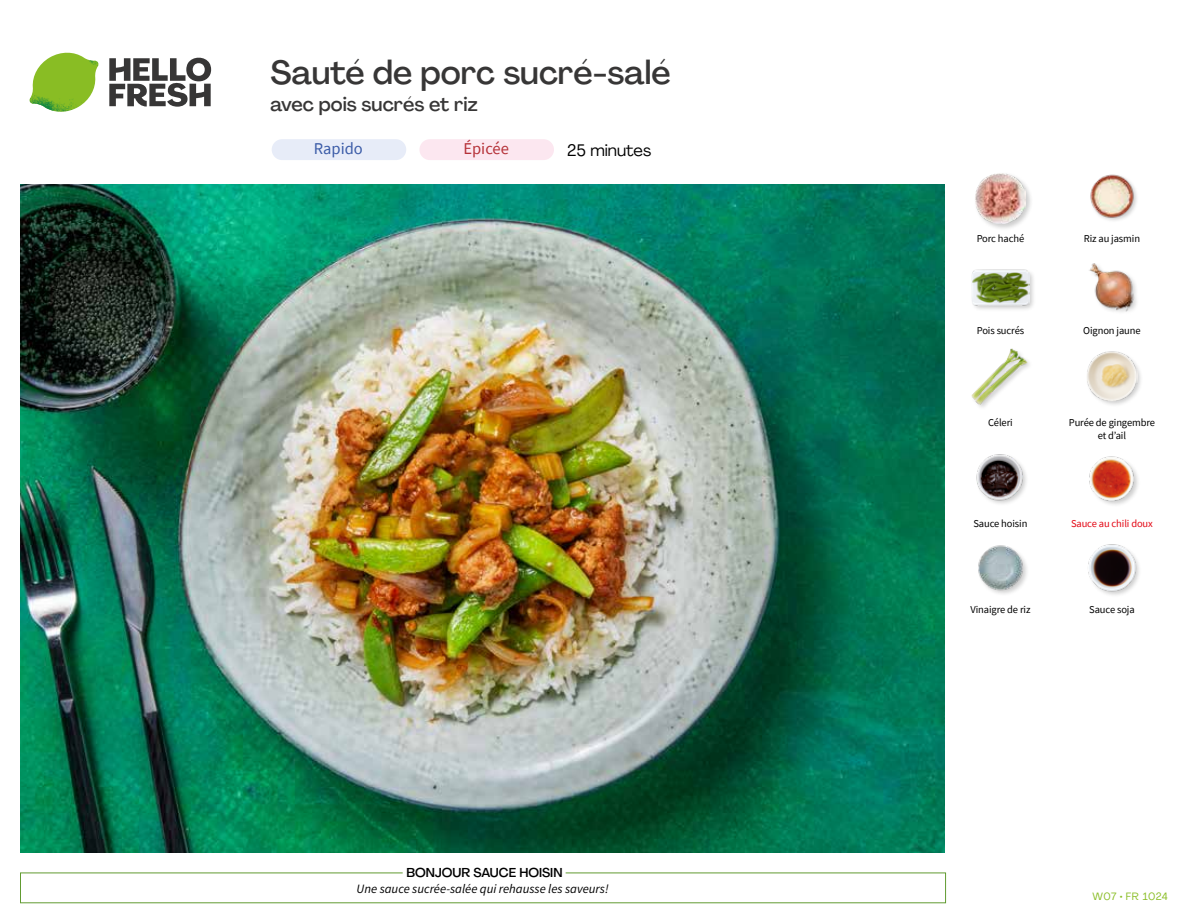
<style>
.page{position:relative;width:1188px;height:918px;background:#fff}
.page>*{position:absolute;margin:0;border:0;box-sizing:border-box;transform-origin:0 0}
.t1{font:500 33px "Agrandir";color:#373636}
.t2{font:500 19.5px "Agrandir";color:#373636}
.t3{font:16.5px "Agrandir";color:#000}
.t4{font:16.5px "Source Sans Pro";color:#b53138}
.t5{font:16.5px "Source Sans Pro";color:#3a5ba7}
.t6{font:italic 12.75px "Source Sans Pro";color:#000}
.t7{font:500 12.75px "Agrandir";color:#000}
.t8{font:10.5px/13.5px "Source Sans Pro";letter-spacing:-.01em;color:#000;text-align:center}
.t9{font:10.5px "Source Sans Pro";letter-spacing:-.01em;color:#e30613}
.t10{font:10.5px "Agrandir";letter-spacing:.04em;color:#89bd24}
</style>
<div class="page">
<svg style="left:109px;top:57px;width:102px;height:50px"></svg>
<svg style="left:34px;top:53px;width:62px;height:40px"></svg>
<img style="left:67px;top:53px;width:32px;height:26px">
<img style="left:33px;top:75px;width:59px;height:11px">
<img style="left:29px;top:79px;width:61px;height:33px">
<img style="left:65px;top:86px;width:27px;height:25px">
<img style="left:21px;top:184px;width:924px;height:668px">
<div style="left:419px;top:139px;width:135px;height:21px;background:#fce7f0;border-radius:10px"></div>
<div style="left:272px;top:139px;width:134px;height:21px;background:#e7ecf8;border-radius:10px"></div>
<img style="left:1088px;top:544px;width:51px;height:51px">
<img style="left:978px;top:545px;width:49px;height:49px">
<img style="left:1089px;top:456px;width:49px;height:49px">
<img style="left:976px;top:454px;width:51px;height:50px">
<div style="left:1085px;top:351px;width:59px;height:57px;background:#000;opacity:.2"></div>
<img style="left:1087px;top:351px;width:50px;height:50px">
<img style="left:972px;top:348px;width:57px;height:57px">
<img style="left:1089px;top:263px;width:48px;height:49px">
<div style="left:971px;top:269px;width:65px;height:43px;background:#000;opacity:.2"></div>
<img style="left:972px;top:269px;width:57px;height:43px">
<img style="left:1090px;top:174px;width:47px;height:47px">
<div style="left:974px;top:172px;width:59px;height:59px;background:#000;opacity:.2"></div>
<img style="left:975px;top:173px;width:51px;height:51px">
<h1 class="t1" style="left:271px;top:52px;width:402px">Sauté de porc sucré-salé</h1>
<h2 class="t2" style="left:271px;top:92px;width:208px">avec pois sucrés et riz</h2>
<h3 class="t5" style="left:314px;top:138px;width:50px">Rapido</h3>
<h3 class="t3" style="left:567px;top:140px;width:86px">25 minutes</h3>
<h3 class="t4" style="left:463px;top:138px;width:47px">Épicée</h3>
<p class="t7" style="left:406px;top:864px;width:158px">BONJOUR SAUCE HOISIN</p>
<p class="t6" style="left:357px;top:881px;width:254px">Une sauce sucrée-salée qui rehausse les saveurs!</p>
<p class="t8" style="left:977px;top:231px;width:49px">Porc haché</p>
<p class="t8" style="left:1084px;top:231px;width:58px">Riz au jasmin</p>
<p class="t8" style="left:977px;top:324px;width:49px">Pois sucrés</p>
<p class="t8" style="left:1083px;top:324px;width:59px">Oignon jaune</p>
<p class="t8" style="left:988px;top:416px;width:26px">Céleri</p>
<p class="t8" style="left:1069px;top:416px;width:88px">Purée de gingembre et d’ail</p>
<p class="t8" style="left:973px;top:517px;width:56px">Sauce hoisin</p>
<p class="t9" style="left:1071px;top:517px;width:83px">Sauce au chili doux</p>
<p class="t8" style="left:970px;top:603px;width:62px">Vinaigre de riz</p>
<p class="t8" style="left:1089px;top:603px;width:47px">Sauce soja</p>
<p class="t10" style="left:1092px;top:890px;width:77px">W07 • FR 1024</p>
</div>
